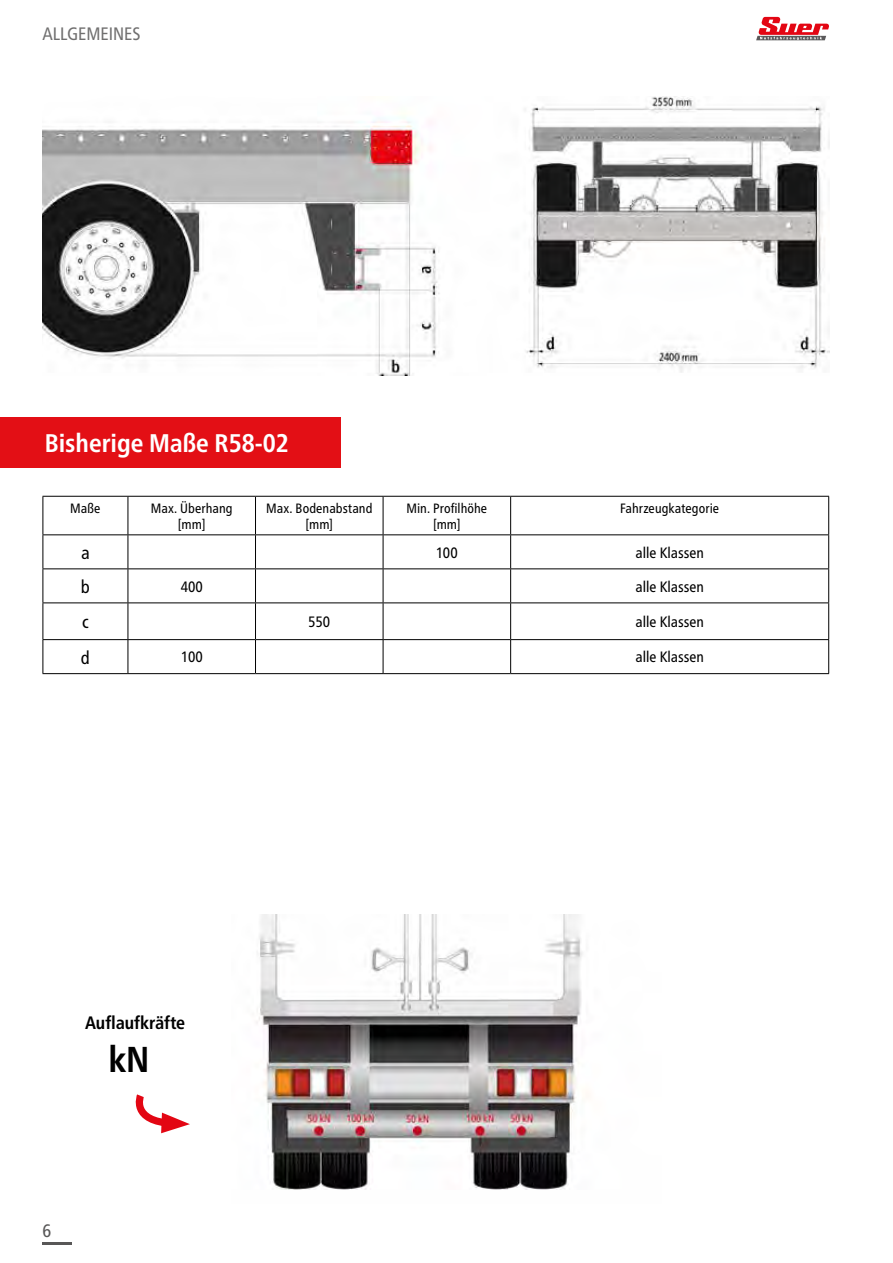
<style>
.page{position:relative;width:893px;height:1263px;background:#fff}
.page>*{position:absolute;margin:0;border:0;box-sizing:border-box;transform-origin:0 0}
.t1{font:700 condensed 36px "Frutiger Neue LTW1 G";color:#000}
.t2{font:700 condensed 25.5px "Frutiger Neue LTW1 G";color:#fff}
.t3{font:700 condensed 18px "Frutiger Neue LTW1 G";color:#000}
.t4{font:condensed 18px "Frutiger Neue LTW1 G";color:#706f6f}
.t5{font:condensed 18px "Frutiger Neue LTW1 G";color:#000}
.t6{font:condensed 18px "Frutiger Neue LTW1 G";color:#585757}
.t7{font:condensed 15px "Frutiger Neue LTW1 G";color:#000}
.t8{font:condensed 13.5px/16.2px "Frutiger Neue LTW1 G";letter-spacing:.005em;color:#000;text-align:center}
</style>
<div class="page">
<svg style="left:756px;top:17px;width:73px;height:23px"></svg>
<hr style="left:43px;top:1242px;width:29px;height:2px;background:#585757">
<div style="left:0;top:417px;width:340px;height:51px;background:#e30f15"></div>
<img style="left:256px;top:914px;width:327px;height:276px">
<hr style="left:43px;top:496px;width:85px;height:1px;background:#000">
<hr style="left:43px;top:497px;width:1px;height:37px;background:#000">
<hr style="left:128px;top:496px;width:127px;height:1px;background:#000">
<hr style="left:128px;top:497px;width:1px;height:37px;background:#000">
<hr style="left:255px;top:496px;width:128px;height:1px;background:#000">
<hr style="left:255px;top:497px;width:1px;height:37px;background:#000">
<hr style="left:383px;top:496px;width:128px;height:1px;background:#000">
<hr style="left:383px;top:497px;width:1px;height:37px;background:#000">
<hr style="left:511px;top:496px;width:318px;height:1px;background:#000">
<hr style="left:510px;top:497px;width:1px;height:37px;background:#000">
<hr style="left:828px;top:497px;width:1px;height:37px;background:#000">
<hr style="left:43px;top:534px;width:85px;height:1px;background:#000">
<hr style="left:43px;top:535px;width:1px;height:33px;background:#000">
<hr style="left:128px;top:534px;width:127px;height:1px;background:#000">
<hr style="left:128px;top:535px;width:1px;height:33px;background:#000">
<hr style="left:255px;top:534px;width:128px;height:1px;background:#000">
<hr style="left:255px;top:535px;width:1px;height:33px;background:#000">
<hr style="left:383px;top:534px;width:128px;height:1px;background:#000">
<hr style="left:383px;top:535px;width:1px;height:33px;background:#000">
<hr style="left:511px;top:534px;width:318px;height:1px;background:#000">
<hr style="left:510px;top:535px;width:1px;height:33px;background:#000">
<hr style="left:828px;top:535px;width:1px;height:33px;background:#000">
<hr style="left:43px;top:568px;width:85px;height:1px;background:#000">
<hr style="left:43px;top:569px;width:1px;height:33px;background:#000">
<hr style="left:128px;top:568px;width:127px;height:1px;background:#000">
<hr style="left:128px;top:569px;width:1px;height:33px;background:#000">
<hr style="left:255px;top:568px;width:128px;height:1px;background:#000">
<hr style="left:255px;top:569px;width:1px;height:33px;background:#000">
<hr style="left:383px;top:568px;width:128px;height:1px;background:#000">
<hr style="left:383px;top:569px;width:1px;height:33px;background:#000">
<hr style="left:511px;top:568px;width:318px;height:1px;background:#000">
<hr style="left:510px;top:569px;width:1px;height:33px;background:#000">
<hr style="left:828px;top:569px;width:1px;height:33px;background:#000">
<hr style="left:43px;top:602px;width:85px;height:1px;background:#000">
<hr style="left:43px;top:603px;width:1px;height:36px;background:#000">
<hr style="left:128px;top:602px;width:127px;height:1px;background:#000">
<hr style="left:128px;top:603px;width:1px;height:36px;background:#000">
<hr style="left:255px;top:602px;width:128px;height:1px;background:#000">
<hr style="left:255px;top:603px;width:1px;height:36px;background:#000">
<hr style="left:383px;top:602px;width:128px;height:1px;background:#000">
<hr style="left:383px;top:603px;width:1px;height:36px;background:#000">
<hr style="left:511px;top:602px;width:318px;height:1px;background:#000">
<hr style="left:510px;top:603px;width:1px;height:36px;background:#000">
<hr style="left:828px;top:603px;width:1px;height:36px;background:#000">
<hr style="left:43px;top:639px;width:85px;height:1px;background:#000">
<hr style="left:43px;top:640px;width:1px;height:33px;background:#000">
<hr style="left:128px;top:639px;width:127px;height:1px;background:#000">
<hr style="left:128px;top:640px;width:1px;height:33px;background:#000">
<hr style="left:255px;top:639px;width:128px;height:1px;background:#000">
<hr style="left:255px;top:640px;width:1px;height:33px;background:#000">
<hr style="left:383px;top:639px;width:128px;height:1px;background:#000">
<hr style="left:383px;top:640px;width:1px;height:33px;background:#000">
<hr style="left:511px;top:639px;width:318px;height:1px;background:#000">
<hr style="left:510px;top:640px;width:1px;height:33px;background:#000">
<hr style="left:828px;top:640px;width:1px;height:33px;background:#000">
<hr style="left:43px;top:673px;width:85px;height:1px;background:#000">
<hr style="left:128px;top:673px;width:127px;height:1px;background:#000">
<hr style="left:255px;top:673px;width:128px;height:1px;background:#000">
<hr style="left:383px;top:673px;width:128px;height:1px;background:#000">
<hr style="left:511px;top:673px;width:318px;height:1px;background:#000">
<img style="left:43px;top:97px;width:786px;height:279px">
<svg style="left:135px;top:1094px;width:55px;height:39px"></svg>
<h3 class="t4" style="left:43px;top:23px;width:99px">ALLGEMEINES</h3>
<h2 class="t2" style="left:45px;top:428px;width:246px">Bisherige Maße R58-02</h2>
<p class="t8" style="left:70px;top:500px;width:32px">Maße</p>
<p class="t8" style="left:151px;top:500px;width:83px">Max. Überhang [mm]</p>
<p class="t8" style="left:266px;top:500px;width:108px">Max. Bodenabstand [mm]</p>
<p class="t8" style="left:406px;top:500px;width:82px">Min. Profilhöhe [mm]</p>
<p class="t8" style="left:620px;top:500px;width:101px">Fahrzeugkategorie</p>
<h3 class="t5" style="left:81px;top:542px;width:10px">a</h3>
<p class="t7" style="left:436px;top:544px;width:23px">100</p>
<p class="t7" style="left:635px;top:544px;width:70px">alle Klassen</p>
<h3 class="t5" style="left:81px;top:576px;width:11px">b</h3>
<p class="t7" style="left:181px;top:578px;width:24px">400</p>
<p class="t7" style="left:635px;top:578px;width:70px">alle Klassen</p>
<h3 class="t5" style="left:82px;top:611px;width:8px">c</h3>
<p class="t7" style="left:308px;top:613px;width:24px">550</p>
<p class="t7" style="left:635px;top:613px;width:70px">alle Klassen</p>
<h3 class="t5" style="left:81px;top:647px;width:10px">d</h3>
<p class="t7" style="left:181px;top:648px;width:24px">100</p>
<p class="t7" style="left:635px;top:648px;width:70px">alle Klassen</p>
<h3 class="t3" style="left:85px;top:1012px;width:102px">Auflaufkräfte</h3>
<h1 class="t1" style="left:108px;top:1038px;width:43px">kN</h1>
<h3 class="t6" style="left:43px;top:1220px;width:10px">6</h3>
</div>
